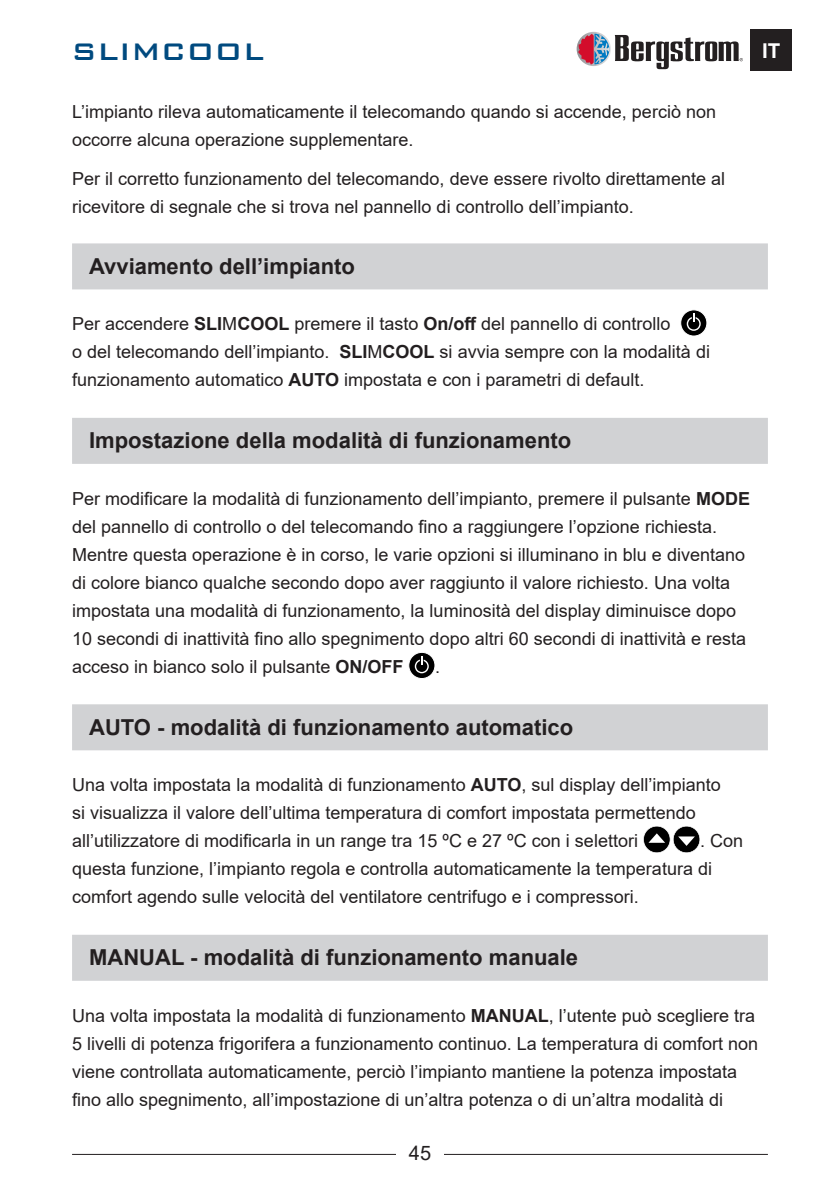
<style>
.page{position:relative;width:840px;height:1191px;background:#fff}
.page>*{position:absolute;margin:0;border:0;box-sizing:border-box;transform-origin:0 0}
.t1{font:500 32px "Bank Gothic BT";color:#004a7f}
.t2{font:700 22px "Arial";color:#231f20}
.t3{font:700 20.4px "Arial";color:#fff}
.t4{font:20px "Arial";color:#231f20}
.t5{font:18px/28px "Arial";color:#231f20}
.s1{font-weight:700}
</style>
<div class="page">
<div style="left:750px;top:29px;width:41px;height:42px;background:#231f20"></div>
<hr style="left:72px;top:1153px;width:695px;height:1px;background:#231f20">
<div style="left:396px;top:1145px;width:47px;height:29px;background:#fff"></div>
<svg style="left:576px;top:32px;width:34px;height:34px"></svg>
<svg style="left:578px;top:34px;width:164px;height:35px"></svg>
<div style="left:72px;top:243px;width:695px;height:46px;background:#d1d2d4"></div>
<div style="left:72px;top:418px;width:695px;height:46px;background:#d1d2d4"></div>
<div style="left:72px;top:704px;width:695px;height:46px;background:#d1d2d4"></div>
<div style="left:72px;top:934px;width:695px;height:46px;background:#d1d2d4"></div>
<svg style="left:680px;top:310px;width:26px;height:26px"></svg>
<div style="left:680px;top:310px;width:26px;height:26px;border:1px solid #fff;border-radius:50%"></div>
<svg style="left:686px;top:314px;width:14px;height:17px"></svg>
<svg style="left:408px;top:652px;width:26px;height:26px"></svg>
<div style="left:408px;top:652px;width:27px;height:26px;border:1px solid #fff;border-radius:50%"></div>
<svg style="left:414px;top:656px;width:14px;height:17px"></svg>
<svg style="left:643px;top:826px;width:56px;height:27px"></svg>
<h1 class="t1" style="left:71px;top:34px;width:195px">SLIMCOOL</h1>
<p class="t3" style="left:761px;top:36px;width:20px">IT</p>
<p class="t5" style="left:72px;top:98px;width:645px">L’impianto rileva automaticamente il telecomando quando si accende, perciò non occorre alcuna operazione supplementare.</p>
<p class="t5" style="left:72px;top:165px;width:654px">Per il corretto funzionamento del telecomando, deve essere rivolto direttamente al ricevitore di segnale che si trova nel pannello di controllo dell’impianto.</p>
<p class="t2" style="left:89px;top:251px;width:267px">Avviamento dell’impianto</p>
<p class="t5" style="left:72px;top:310px;width:639px">Per accendere <span class="s1">SLI</span>M<span class="s1">COOL</span> premere il tasto <span class="s1">On/off</span> del pannello di controllo<br>o del telecomando dell’impianto. <span class="s1">SLI</span>M<span class="s1">COOL</span> si avvia sempre con la modalità di funzionamento automatico <span class="s1">AUTO</span> impostata e con i parametri di default.</p>
<p class="t2" style="left:89px;top:425px;width:483px">Impostazione della modalità di funzionamento</p>
<p class="t5" style="left:72px;top:484px;width:679px">Per modificare la modalità di funzionamento dell’impianto, premere il pulsante <span class="s1">MODE </span>del pannello di controllo o del telecomando fino a raggiungere l’opzione richiesta.<br>Mentre questa operazione è in corso, le varie opzioni si illuminano in blu e diventano di colore bianco qualche secondo dopo aver raggiunto il valore richiesto. Una volta impostata una modalità di funzionamento, la luminosità del display diminuisce dopo 10 secondi di inattività fino allo spegnimento dopo altri 60 secondi di inattività e resta acceso in bianco solo il pulsante <span class="s1">ON/OFF</span></p>
<p class="t5" style="left:435px;top:652px;width:7px">.</p>
<p class="t2" style="left:89px;top:711px;width:485px">AUTO - modalità di funzionamento automatico</p>
<p class="t5" style="left:72px;top:770px;width:649px">Una volta impostata la modalità di funzionamento <span class="s1">AUTO</span>, sul display dell’impianto si visualizza il valore dell’ultima temperatura di comfort impostata permettendo all’utilizzatore di modificarla in un range tra 15 ºC e 27 ºC con i selettori</p>
<p class="t5" style="left:72px;top:826px;width:672px;text-indent:627px">. Con questa funzione, l’impianto regola e controlla automaticamente la temperatura di comfort agendo sulle velocità del ventilatore centrifugo e i compressori.</p>
<p class="t2" style="left:89px;top:942px;width:490px">MANUAL - modalità di funzionamento manuale</p>
<p class="t5" style="left:72px;top:1001px;width:687px">Una volta impostata la modalità di funzionamento <span class="s1">MANUAL</span>, l’utente può scegliere tra 5 livelli di potenza frigorifera a funzionamento continuo. La temperatura di comfort non viene controllata automaticamente, perciò l’impianto mantiene la potenza impostata fino allo spegnimento, all’impostazione di un’altra potenza o di un’altra modalità di</p>
<p class="t4" style="left:408px;top:1139px;width:24px">45</p>
</div>
